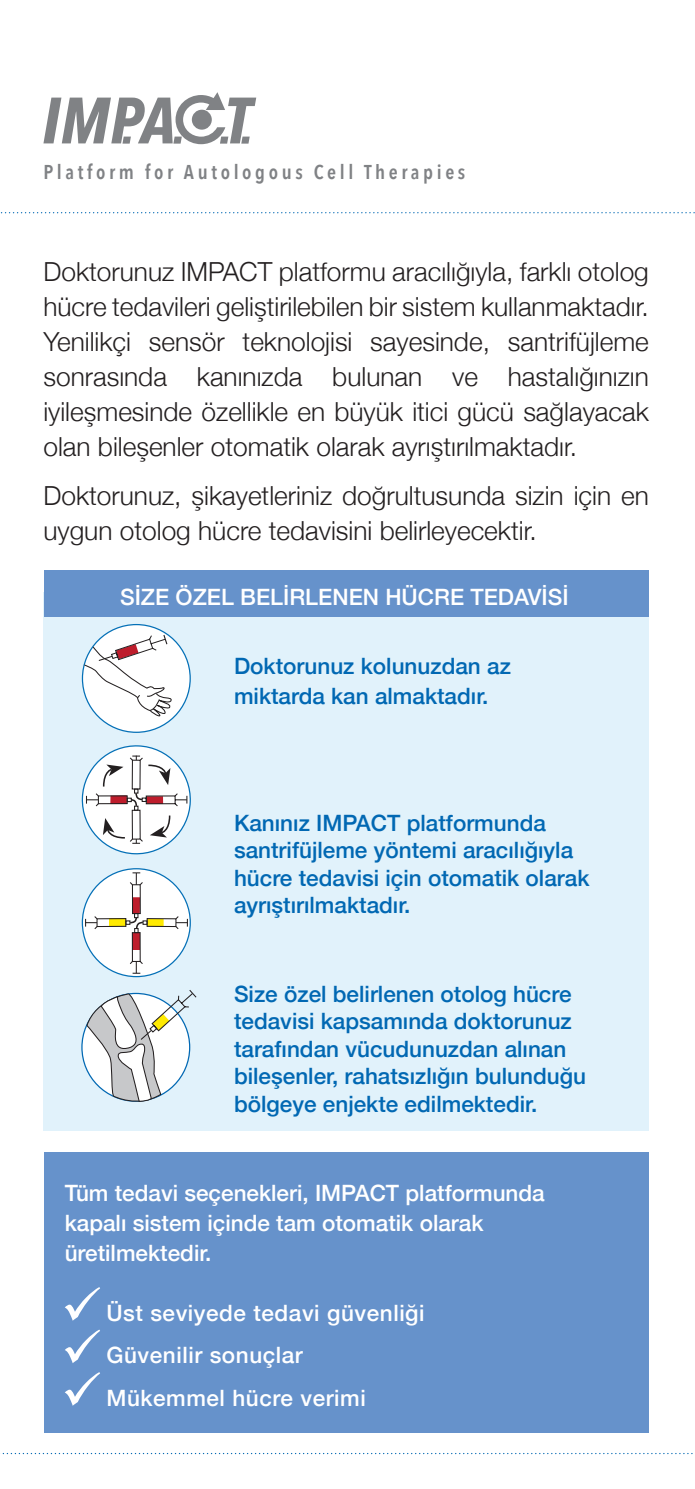
<style>
.page{position:relative;width:695px;height:1489px;background:#fff}
.page>*{position:absolute;margin:0;border:0;box-sizing:border-box;transform-origin:0 0}
.t1{font:300 26.25px/35px "Helvetica Neue";color:#231f20;text-align:justify}
.t2{font:500 22.5px/27.5px "Helvetica Neue";color:#0168b3}
.t3{font:500 22.5px/30px "Helvetica Neue";color:#fff}
.t4{font:500 22.5px/42.5px "Helvetica Neue";letter-spacing:.025em;color:#fff}
.t5{font:600 20px "Avenir Next Condensed";letter-spacing:.18em;color:#808285}
</style>
<div class="page">
<svg style="left:0;top:212px;width:695px;height:1px"></svg>
<div style="left:44px;top:1152px;width:604px;height:279px;background:#6692cb"></div>
<svg style="left:65px;top:1287px;width:35px;height:33px"></svg>
<svg style="left:65px;top:1329px;width:35px;height:34px"></svg>
<svg style="left:65px;top:1372px;width:35px;height:33px"></svg>
<div style="left:43px;top:592px;width:605px;height:538px;background:#e1f2fb"></div>
<div style="left:82px;top:624px;width:108px;height:108px;background:#fff;border-radius:50%"></div>
<svg style="left:83px;top:633px;width:89px;height:84px"></svg>
<div style="left:82px;top:868px;width:108px;height:108px;background:#fff;border-radius:50%"></div>
<div style="left:109px;top:918px;width:17px;height:8px;background:#ffea01"></div>
<div style="left:133px;top:897px;width:7px;height:16px;background:#be1d2c"></div>
<div style="left:132px;top:884px;width:9px;height:30px;border:1px solid #231f20"></div>
<svg style="left:130px;top:872px;width:13px;height:14px"></svg>
<div style="left:96px;top:918px;width:30px;height:9px;border:1px solid #231f20"></div>
<svg style="left:85px;top:916px;width:13px;height:13px"></svg>
<div style="left:147px;top:918px;width:17px;height:8px;background:#ffea01"></div>
<div style="left:146px;top:918px;width:30px;height:9px;border:1px solid #231f20"></div>
<svg style="left:174px;top:916px;width:14px;height:13px"></svg>
<svg style="left:125px;top:913px;width:23px;height:61px"></svg>
<svg style="left:86px;top:990px;width:111px;height:112px"></svg>
<svg style="left:81px;top:745px;width:110px;height:109px"></svg>
<div style="left:44px;top:570px;width:604px;height:47px;background:#6692cb"></div>
<svg style="left:43px;top:92px;width:213px;height:52px"></svg>
<p class="t5" style="left:43px;top:154px;width:423px">Platform for Autologous Cell Therapies</p>
<p class="t1" style="left:43px;top:252px;width:607px">Doktorunuz IMPACT platformu aracılığıyla, farklı otolog hücre tedavileri geliştirilebilen bir sistem kullanmaktadır.<br>Yenilikçi sensör teknolojisi sayesinde, santrifüjleme sonrasında kanınızda bulunan ve hastalığınızın iyileşmesinde özellikle en büyük itici gücü sağlayacak olan bileşenler otomatik olarak ayrıştırılmaktadır.</p>
<p class="t1" style="left:43px;top:476px;width:607px">Doktorunuz, şikayetleriniz doğrultusunda sizin için en uygun otolog hücre tedavisini belirleyecektir.</p>
<p class="t3" style="left:120px;top:580px;width:446px">SİZE ÖZEL BELİRLENEN HÜCRE TEDAVİSİ</p>
<p class="t2" style="left:234px;top:649px;width:278px;line-height:30px">Doktorunuz kolunuzdan az miktarda kan almaktadır.</p>
<p class="t2" style="left:234px;top:807px;width:357px">Kanınız IMPACT platformunda santrifüjleme yöntemi aracılığıyla hücre tedavisi için otomatik olarak ayrıştırılmaktadır.</p>
<p class="t2" style="left:234px;top:978px;width:353px">Size özel belirlenen otolog hücre tedavisi kapsamında doktorunuz tarafından vücudunuzdan alınan bileşenler, rahatsızlığın bulunduğu bölgeye enjekte edilmektedir.</p>
<p class="t3" style="left:65px;top:1175px;width:481px">Tüm tedavi seçenekleri, IMPACT platformunda kapalı sistem içinde tam otomatik olarak üretilmektedir.</p>
<p class="t4" style="left:106px;top:1289px;width:319px">Üst seviyede tedavi güvenliği<br>Güvenilir sonuçlar<br>Mükemmel hücre verimi</p>
</div>
